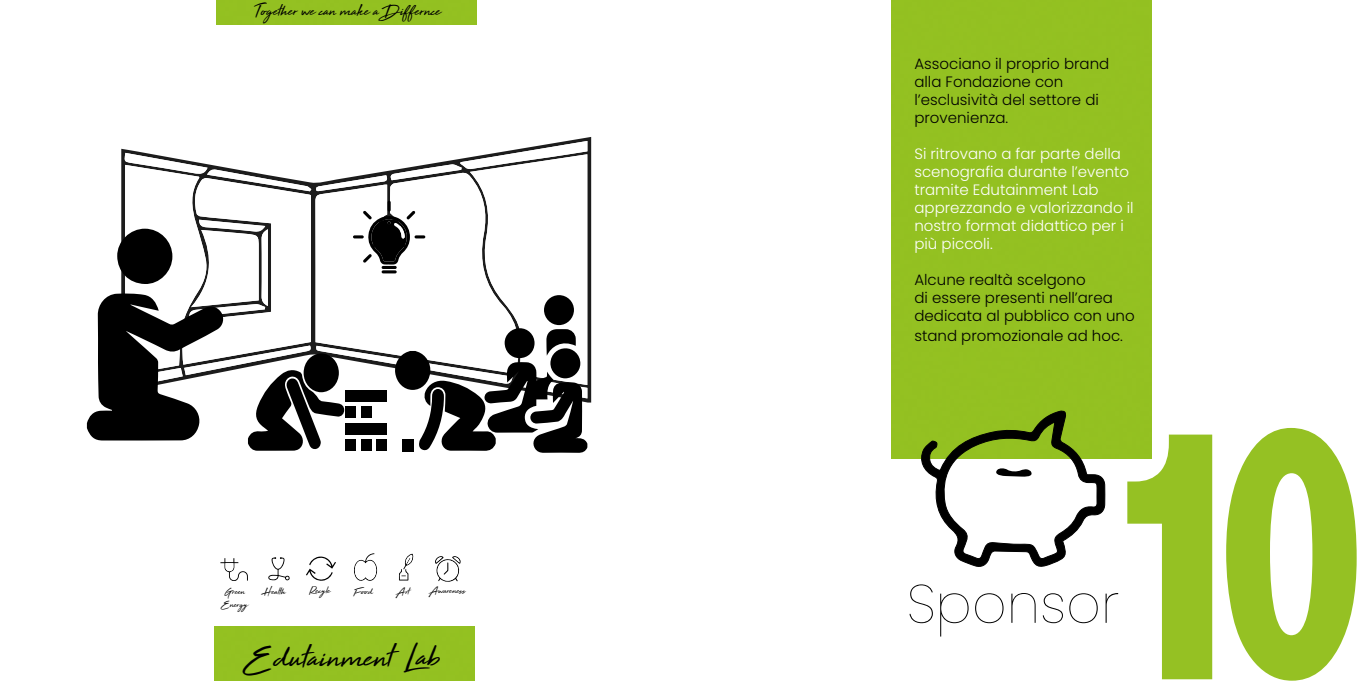
<style>
.page{position:relative;width:1361px;height:681px;background:#fff}
.page>*{position:absolute;margin:0;border:0;box-sizing:border-box;transform-origin:0 0}
.t1{font:800 condensed 375px "Abadi";color:#95c123;scale:.9 1}
.t2{font:100 54px "Poppins";color:#000}
.t3{font:36px "High Tide";color:#000}
.t4{font:18px "High Tide";color:#000}
.t5{font:300 15px/18px "Poppins";color:#000}
.t6{font:300 15px/18px "Poppins";color:#fff}
.t7{font:10.8px "High Tide";color:#000}
</style>
<div class="page">
<svg style="left:567px;top:137px;width:24px;height:265px"></svg>
<div style="left:891px;top:0;width:260px;height:458px;background:#93c121"></div>
<svg style="left:918px;top:410px;width:187px;height:157px"></svg>
<svg style="left:87px;top:141px;width:500px;height:311px"></svg>
<div style="left:215px;top:626px;width:259px;height:54px;background:#93c121"></div>
<div style="left:217px;top:0;width:259px;height:24px;background:#93c121"></div>
<svg style="left:220px;top:558px;width:28px;height:23px"></svg>
<svg style="left:268px;top:557px;width:22px;height:23px"></svg>
<svg style="left:306px;top:556px;width:30px;height:25px"></svg>
<svg style="left:354px;top:553px;width:23px;height:28px"></svg>
<svg style="left:399px;top:553px;width:15px;height:27px"></svg>
<svg style="left:435px;top:556px;width:26px;height:26px"></svg>
<p class="t4" style="left:254px;top:-2px;width:188px">Together we can make a Differnce</p>
<p class="t7" style="left:225px;top:584px;width:22px">Green</p>
<p class="t7" style="left:264px;top:583px;width:23px">Health</p>
<p class="t7" style="left:222px;top:596px;width:27px">Energy</p>
<p class="t7" style="left:309px;top:583px;width:22px">Recyle</p>
<p class="t7" style="left:354px;top:583px;width:20px">Food</p>
<p class="t7" style="left:396px;top:584px;width:15px">Art</p>
<p class="t7" style="left:429px;top:583px;width:38px">Awareness</p>
<h3 class="t3" style="left:247px;top:632px;width:195px">Edutainment Lab</h3>
<p class="t5" style="left:914px;top:55px;width:196px">Associano il proprio brand alla Fondazione con l’esclusività del settore di provenienza.</p>
<p class="t6" style="left:914px;top:145px;width:221px">Si ritrovano a far parte della scenografia durante l’evento tramite Edutainment Lab apprezzando e valorizzando il nostro format didattico per i più piccoli.</p>
<p class="t5" style="left:914px;top:271px;width:222px">Alcune realtà scelgono<br>di essere presenti nell’area dedicata al pubblico con uno</p>
<p class="t5" style="left:914px;top:327px;width:210px">stand promozionale ad hoc.</p>
<h2 class="t2" style="left:906px;top:572px;width:214px">Sponsor</h2>
<h1 class="t1" style="left:1093px;top:335px;width:301px">10</h1>
</div>
